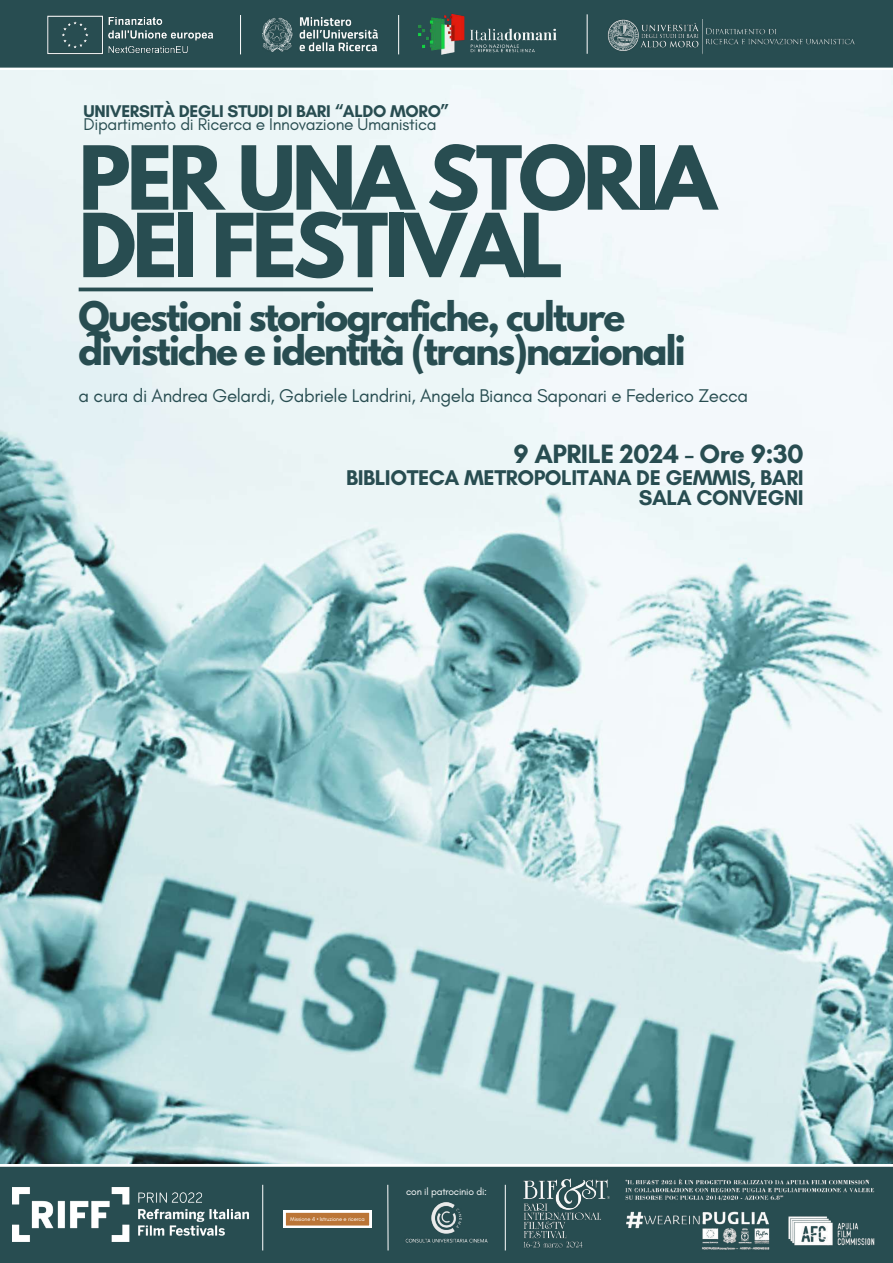
<style>
.page{position:relative;width:893px;height:1263px;background:#fff}
.page>*{position:absolute;margin:0;border:0;box-sizing:border-box;transform-origin:0 0}
.t1{font:700 78.07px/67.5px "League Spartan";letter-spacing:-.05em;color:#284d51}
.t2{font:700 36.15px/34.1px "League Spartan";letter-spacing:-.05em;color:#284d51}
.t3{font:700 27px "Glacial Indifference";letter-spacing:-.02em;color:#284d51}
.t4{font:700 21.75px/20.9px "Glacial Indifference";letter-spacing:-.02em;color:#284d51;text-align:right}
.t5{font:18.75px "Glacial Indifference";letter-spacing:-.02em;color:#284d51}
.t6{font:17.33px "Glacial Indifference";letter-spacing:-.02em;color:#284d51}
.t7{font:700 17.33px "Glacial Indifference";letter-spacing:-.02em;color:#284d51}
.t8{font:10.27px "Glacial Indifference";letter-spacing:-.02em;color:#fff}
.t9{font:5.78px "Glacial Indifference";letter-spacing:-.02em;color:#fff}
</style>
<div class="page">
<img style="left:0;top:70px;width:893px;height:1094px">
<div style="left:0;top:1166px;width:893px;height:97px;background:#284d51"></div>
<hr style="left:79px;top:288px;width:294px;height:3px;background:#284d51">
<div style="left:0;top:0;width:893px;height:68px;background:#284d51"></div>
<img style="left:45px;top:12px;width:185px;height:45px">
<img style="left:262px;top:17px;width:115px;height:35px">
<img style="left:418px;top:12px;width:148px;height:45px">
<img style="left:699px;top:20px;width:157px;height:34px">
<img style="left:608px;top:14px;width:91px;height:40px">
<hr style="left:240px;top:15px;width:1px;height:39px;background:#fff">
<hr style="left:398px;top:15px;width:1px;height:39px;background:#fff">
<hr style="left:587px;top:14px;width:1px;height:40px;background:#fff">
<hr style="left:262px;top:1185px;width:1px;height:65px;background:#fff">
<img style="left:13px;top:1188px;width:236px;height:53px">
<img style="left:399px;top:1200px;width:96px;height:44px">
<svg style="left:387px;top:1184px;width:2px;height:67px"></svg>
<hr style="left:505px;top:1185px;width:1px;height:65px;background:#fff">
<svg style="left:284px;top:1210px;width:87px;height:18px"></svg>
<img style="left:517px;top:1177px;width:98px;height:75px">
<img style="left:617px;top:1175px;width:264px;height:79px">
<p class="t7" style="left:84px;top:101px;width:367px">UNIVERSITÀ DEGLI STUDI DI BARI “ALDO MORO”</p>
<p class="t6" style="left:84px;top:114px;width:354px">Dipartimento di Ricerca e Innovazione Umanistica</p>
<h1 class="t1" style="left:79px;top:154px;width:639px">PER UNA STORIA<br>DEI FESTIVAL</h1>
<h2 class="t2" style="left:79px;top:304px;width:608px">Questioni storiografiche, culture divistiche e identità (trans)nazionali</h2>
<p class="t5" style="left:79px;top:384px;width:671px">a cura di Andrea Gelardi, Gabriele Landrini, Angela Bianca Saponari e Federico Zecca</p>
<h3 class="t3" style="left:513px;top:437px;width:292px">9 APRILE 2024 - Ore 9:30</h3>
<p class="t4" style="left:346px;top:466px;width:459px">BIBLIOTECA METROPOLITANA DE GEMMIS, BARI<br>SALA CONVEGNI</p>
<p class="t9" style="left:290px;top:1215px;width:76px">Missione 4 • Istruzione e ricerca</p>
<p class="t8" style="left:406px;top:1185px;width:82px">con il patrocinio di:</p>
</div>
